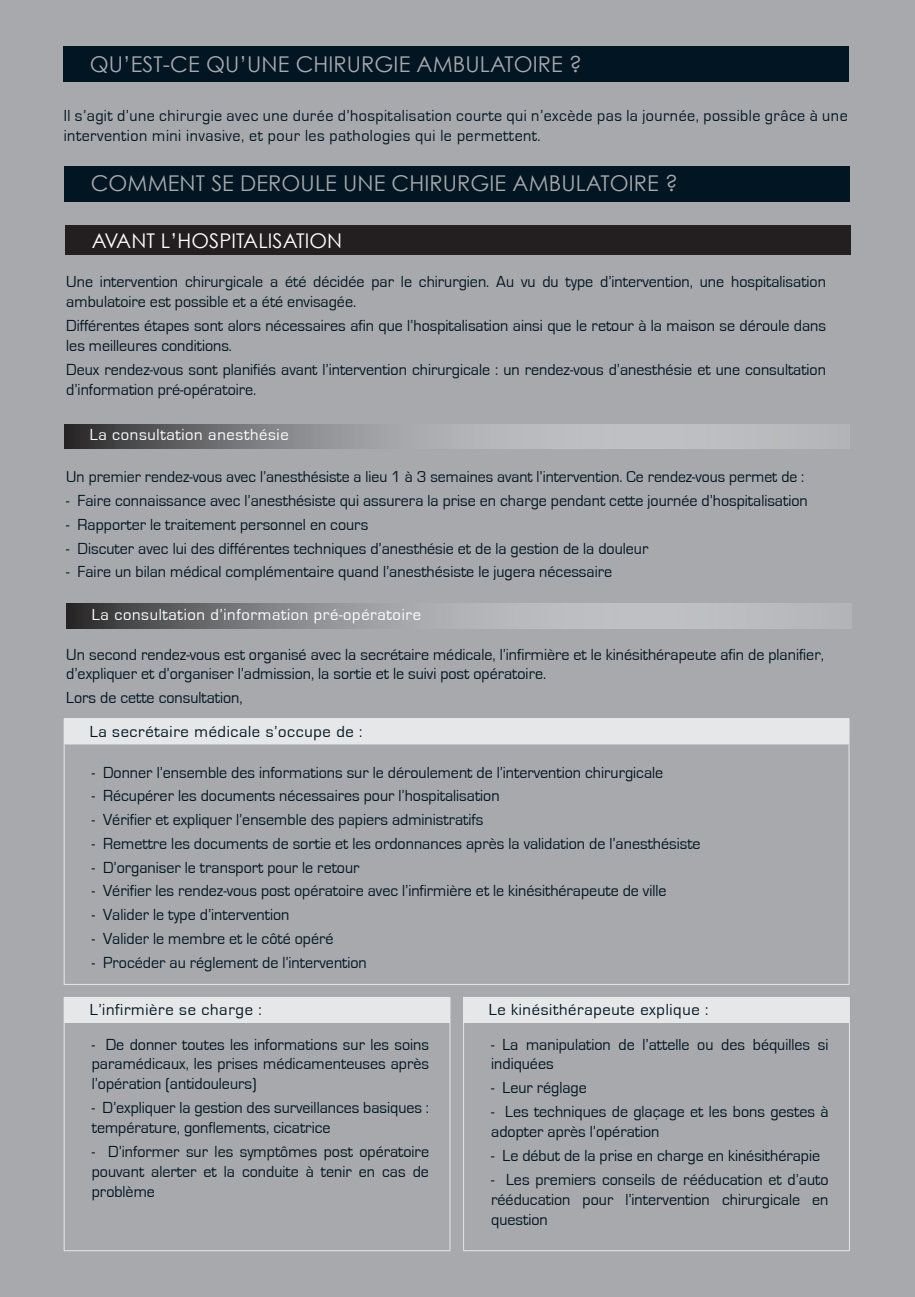
<style>
.page{position:relative;width:915px;height:1297px;background:#fff}
.page>*{position:absolute;margin:0;border:0;box-sizing:border-box;transform-origin:0 0}
.t1{font:21.75px "Century Gothic";letter-spacing:.005em;color:#a8a9ad}
.t2{font:20.25px "Century Gothic";letter-spacing:.005em;color:#fff}
.t3{font:16.5px/19.8px "Eurostile";color:#011622}
.t4{font:16.5px/19.5px "Eurostile";letter-spacing:.03em;color:#011622}
.t5{font:16.5px "Eurostile";letter-spacing:.04em;color:#011622}
.t6{font:16.5px "Eurostile";letter-spacing:.04em;color:#fff}
.t7{font:16.2px "Eurostile";color:#011622}
</style>
<div class="page">
<div style="left:0;top:1px;width:914px;height:1296px;background:#a8a9ad"></div>
<div style="left:64px;top:166px;width:785px;height:36px;background:#011622"></div>
<div style="left:63px;top:46px;width:785px;height:35px;background:#011622"></div>
<svg style="left:64px;top:424px;width:783px;height:25px"></svg>
<svg style="left:66px;top:604px;width:783px;height:25px"></svg>
<div style="left:65px;top:225px;width:785px;height:30px;background:#231f20"></div>
<div style="left:64px;top:719px;width:784px;height:25px;background:#e6e7e9"></div>
<hr style="left:64px;top:718px;width:785px;height:1px;background:#e6e7e9">
<svg style="left:848px;top:719px;width:1px;height:25px"></svg>
<hr style="left:64px;top:744px;width:785px;height:1px;background:#e6e7e9">
<hr style="left:64px;top:744px;width:1px;height:240px;background:#e6e7e9">
<hr style="left:848px;top:744px;width:1px;height:240px;background:#e6e7e9">
<hr style="left:64px;top:984px;width:785px;height:1px;background:#e6e7e9">
<div style="left:64px;top:997px;width:386px;height:25px;background:#e6e7e9"></div>
<hr style="left:64px;top:1022px;width:386px;height:1px;background:#e6e7e9">
<hr style="left:64px;top:1023px;width:1px;height:227px;background:#e6e7e9">
<hr style="left:449px;top:1023px;width:1px;height:227px;background:#e6e7e9">
<hr style="left:64px;top:1250px;width:386px;height:1px;background:#e6e7e9">
<div style="left:463px;top:997px;width:386px;height:25px;background:#e6e7e9"></div>
<hr style="left:463px;top:1022px;width:386px;height:1px;background:#e6e7e9">
<hr style="left:463px;top:1023px;width:1px;height:227px;background:#e6e7e9">
<hr style="left:848px;top:1023px;width:1px;height:227px;background:#e6e7e9">
<hr style="left:463px;top:1250px;width:386px;height:1px;background:#e6e7e9">
<h1 class="t1" style="left:90px;top:55px;width:493px">QU’EST-CE QU’UNE CHIRURGIE AMBULATOIRE ?</h1>
<p class="t4" style="left:64px;top:106px;width:785px">Il s’agit d’une chirurgie avec une durée d’hospitalisation courte qui n’excède pas la journée, possible grâce à une intervention mini invasive, et pour les pathologies qui le permettent.</p>
<h1 class="t1" style="left:91px;top:174px;width:588px">COMMENT SE DEROULE UNE CHIRURGIE AMBULATOIRE ?</h1>
<p class="t2" style="left:92px;top:232px;width:252px">AVANT L’HOSPITALISATION</p>
<p class="t3" style="left:66px;top:272px;width:761px">Une intervention chirurgicale a été décidée par le chirurgien. Au vu du type d’intervention, une hospitalisation ambulatoire est possible et a été envisagée.</p>
<p class="t3" style="left:66px;top:316px;width:761px">Différentes étapes sont alors nécessaires afin que l’hospitalisation ainsi que le retour à la maison se déroule dans les meilleures conditions.</p>
<p class="t3" style="left:66px;top:360px;width:761px">Deux rendez-vous sont planifiés avant l’intervention chirurgicale : un rendez-vous d’anesthésie et une consultation d’information pré-opératoire.</p>
<p class="t6" style="left:90px;top:426px;width:200px">La consultation anesthésie</p>
<p class="t7" style="left:66px;top:469px;width:739px">Un premier rendez-vous avec l’anesthésiste a lieu 1 à 3 semaines avant l’intervention. Ce rendez-vous permet de :</p>
<p class="t3" style="left:66px;top:491px;width:742px">- Faire connaissance avec l’anesthésiste qui assurera la prise en charge pendant cette journée d’hospitalisation</p>
<p class="t3" style="left:66px;top:515px;width:303px">- Rapporter le traitement personnel en cours</p>
<p class="t3" style="left:66px;top:538px;width:583px">- Discuter avec lui des différentes techniques d’anesthésie et de la gestion de la douleur</p>
<p class="t3" style="left:66px;top:562px;width:547px">- Faire un bilan médical complémentaire quand l’anesthésiste le jugera nécessaire</p>
<p class="t6" style="left:92px;top:606px;width:330px">La consultation d’information pré-opératoire</p>
<p class="t3" style="left:66px;top:644px;width:758px">Un second rendez-vous est organisé avec la secrétaire médicale, l’infirmière et le kinésithérapeute afin de planifier, d’expliquer et d’organiser l’admission, la sortie et le suivi post opératoire.</p>
<p class="t3" style="left:66px;top:688px;width:178px">Lors de cette consultation,</p>
<p class="t5" style="left:90px;top:723px;width:274px">La secrétaire médicale s’occupe de :</p>
<p class="t3" style="left:92px;top:762px;width:572px">- Donner l’ensemble des informations sur le déroulement de l’intervention chirurgicale</p>
<p class="t3" style="left:92px;top:786px;width:409px">- Récupérer les documents nécessaires pour l’hospitalisation</p>
<p class="t3" style="left:92px;top:810px;width:393px">- Vérifier et expliquer l’ensemble des papiers administratifs</p>
<p class="t3" style="left:92px;top:834px;width:610px">- Remettre les documents de sortie et les ordonnances après la validation de l’anesthésiste</p>
<p class="t3" style="left:92px;top:857px;width:269px">- D’organiser le transport pour le retour</p>
<p class="t3" style="left:92px;top:881px;width:576px">- Vérifier les rendez-vous post opératoire avec l’infirmière et le kinésithérapeute de ville</p>
<p class="t3" style="left:92px;top:905px;width:199px">- Valider le type d’intervention</p>
<p class="t3" style="left:92px;top:929px;width:243px">- Valider le membre et le côté opéré</p>
<p class="t3" style="left:92px;top:952px;width:276px">- Procéder au réglement de l’intervention</p>
<p class="t5" style="left:90px;top:1001px;width:173px">L’infirmière se charge :</p>
<p class="t5" style="left:488px;top:1001px;width:221px">Le kinésithérapeute explique :</p>
<p class="t3" style="left:92px;top:1034px;width:338px;text-align:justify">- De donner toutes les informations sur les soins paramédicaux, les prises médicamenteuses après l’opération (antidouleurs)</p>
<p class="t3" style="left:92px;top:1098px;width:338px">- D’expliquer la gestion des surveillances basiques : température, gonflements, cicatrice</p>
<p class="t3" style="left:92px;top:1142px;width:338px;text-align:justify">- D’informer sur les symptômes post opératoire pouvant alerter et la conduite à tenir en cas de problème</p>
<p class="t3" style="left:491px;top:1034px;width:338px">- La manipulation de l’attelle ou des béquilles si indiquées</p>
<p class="t3" style="left:491px;top:1078px;width:97px">- Leur réglage</p>
<p class="t3" style="left:491px;top:1102px;width:338px">- Les techniques de glaçage et les bons gestes à adopter après l’opération</p>
<p class="t3" style="left:491px;top:1146px;width:330px">- Le début de la prise en charge en kinésithérapie</p>
<p class="t3" style="left:491px;top:1170px;width:338px;text-align:justify">- Les premiers conseils de rééducation et d’auto rééducation pour l’intervention chirurgicale en question</p>
</div>
